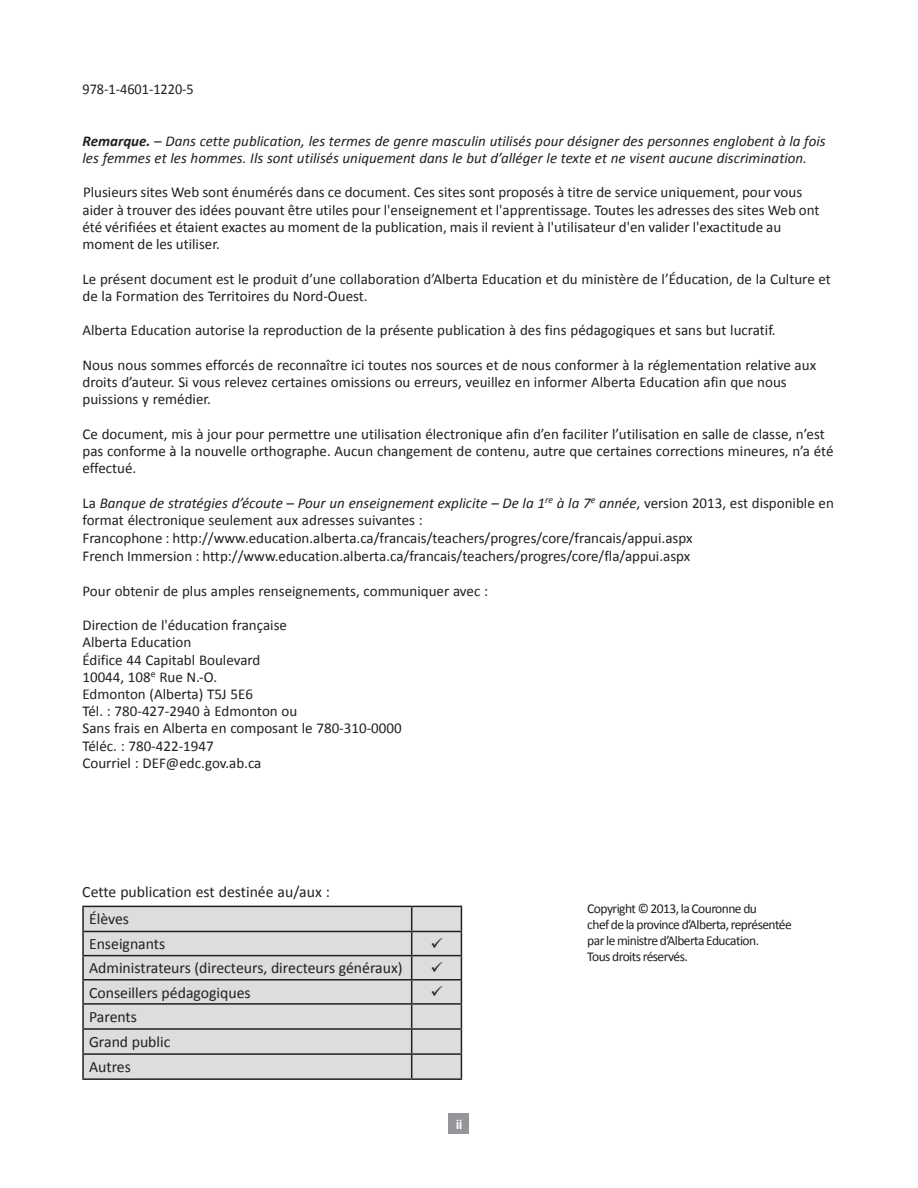
<style>
.page{position:relative;width:918px;height:1188px;background:#fff}
.page>*{position:absolute;margin:0;border:0;box-sizing:border-box;transform-origin:0 0}
.t1{font:15.75px/25px "Calibri";color:#231f20}
.t2{font:15px/17.2px "Calibri";color:#231f20}
.t3{font:italic 15px/17.2px "Calibri";color:#231f20}
.t4{font:15px "Calibri";color:#231f20;scale:.95 1}
.t5{font:13.5px/16.2px "Calibri";letter-spacing:-.04em;color:#231f20}
.t6{font:700 condensed 12.75px "Helvetica Neue LT Std";color:#fff}
.s1{font-weight:700}
.s2{font-style:italic}
</style>
<div class="page">
<div style="left:449px;top:1114px;width:20px;height:20px;background:#939598"></div>
<div style="left:84px;top:907px;width:377px;height:171px;background:#dcdddf"></div>
<hr style="left:82px;top:906px;width:330px;height:1px;background:#231f20">
<hr style="left:82px;top:907px;width:2px;height:24px;background:#231f20">
<hr style="left:412px;top:906px;width:50px;height:1px;background:#231f20">
<hr style="left:82px;top:931px;width:330px;height:1px;background:#231f20">
<hr style="left:82px;top:932px;width:2px;height:23px;background:#231f20">
<hr style="left:412px;top:931px;width:50px;height:1px;background:#231f20">
<hr style="left:82px;top:955px;width:330px;height:1px;background:#231f20">
<hr style="left:82px;top:956px;width:2px;height:23px;background:#231f20">
<hr style="left:412px;top:955px;width:50px;height:1px;background:#231f20">
<hr style="left:82px;top:979px;width:330px;height:2px;background:#231f20">
<hr style="left:82px;top:981px;width:2px;height:22px;background:#231f20">
<hr style="left:412px;top:979px;width:50px;height:2px;background:#231f20">
<hr style="left:82px;top:1003px;width:330px;height:2px;background:#231f20">
<hr style="left:82px;top:1005px;width:2px;height:23px;background:#231f20">
<hr style="left:412px;top:1003px;width:50px;height:2px;background:#231f20">
<hr style="left:82px;top:1028px;width:330px;height:2px;background:#231f20">
<hr style="left:82px;top:1030px;width:2px;height:23px;background:#231f20">
<hr style="left:412px;top:1028px;width:50px;height:2px;background:#231f20">
<hr style="left:82px;top:1053px;width:330px;height:2px;background:#231f20">
<hr style="left:82px;top:1055px;width:2px;height:23px;background:#231f20">
<hr style="left:412px;top:1053px;width:50px;height:2px;background:#231f20">
<svg style="left:411px;top:907px;width:1px;height:171px"></svg>
<svg style="left:461px;top:907px;width:1px;height:171px"></svg>
<hr style="left:82px;top:1078px;width:330px;height:2px;background:#231f20">
<hr style="left:412px;top:1078px;width:50px;height:2px;background:#231f20">
<svg style="left:432px;top:937px;width:10px;height:11px"></svg>
<svg style="left:432px;top:962px;width:10px;height:10px"></svg>
<svg style="left:432px;top:986px;width:10px;height:10px"></svg>
<p class="t4" style="left:82px;top:79px;width:119px">978-1-4601-1220-5</p>
<p class="t3" style="left:82px;top:131px;width:745px"><span class="s1">Remarque.</span> – Dans cette publication, les termes de genre masculin utilisés pour désigner des personnes englobent à la fois les femmes et les hommes. Ils sont utilisés uniquement dans le but d’alléger le texte et ne visent aucune discrimination.</p>
<p class="t2" style="left:82px;top:184px;width:739px">Plusieurs sites Web sont énumérés dans ce document. Ces sites sont proposés à titre de service uniquement, pour vous aider à trouver des idées pouvant être utiles pour l'enseignement et l'apprentissage. Toutes les adresses des sites Web ont été vérifiées et étaient exactes au moment de la publication, mais il revient à l'utilisateur d'en valider l'exactitude au moment de les utiliser.</p>
<p class="t2" style="left:82px;top:270px;width:750px">Le présent document est le produit d’une collaboration d’Alberta Education et du ministère de l’Éducation, de la Culture et de la Formation des Territoires du Nord-Ouest.</p>
<p class="t2" style="left:82px;top:322px;width:695px">Alberta Education autorise la reproduction de la présente publication à des fins pédagogiques et sans but lucratif.</p>
<p class="t2" style="left:82px;top:356px;width:735px">Nous nous sommes efforcés de reconnaître ici toutes nos sources et de nous conformer à la réglementation relative aux droits d’auteur. Si vous relevez certaines omissions ou erreurs, veuillez en informer Alberta Education afin que nous puissions y remédier.</p>
<p class="t2" style="left:82px;top:425px;width:753px">Ce document, mis à jour pour permettre une utilisation électronique afin d’en faciliter l’utilisation en salle de classe, n’est pas conforme à la nouvelle orthographe. Aucun changement de contenu, autre que certaines corrections mineures, n’a été effectué.</p>
<p class="t2" style="left:82px;top:494px;width:753px;line-height:17.7px">La <span class="s2">Banque de stratégies d’écoute – Pour un enseignement explicite – De la 1</span><sup>re</sup> <span class="s2">à la 7</span><sup>e</sup> <span class="s2">année</span>, version 2013, est disponible en format électronique seulement aux adresses suivantes :<br>Francophone : http://www.education.alberta.ca/francais/teachers/progres/core/francais/appui.aspx<br>French Immersion : http://www.education.alberta.ca/francais/teachers/progres/core/fla/appui.aspx</p>
<p class="t2" style="left:82px;top:582px;width:407px">Pour obtenir de plus amples renseignements, communiquer avec :</p>
<p class="t2" style="left:82px;top:616px;width:321px">Direction de l'éducation française<br>Alberta Education<br>Édifice 44 Capitabl Boulevard<br>10044, 108<sup>e</sup> Rue N.-O.<br>Edmonton (Alberta) T5J 5E6<br>Tél. : 780-427-2940 à Edmonton ou<br>Sans frais en Alberta en composant le 780-310-0000<br>Téléc. : 780-422-1947<br>Courriel : DEF@edc.gov.ab.ca</p>
<p class="t1" style="left:89px;top:878px;width:242px;line-height:27.6px;text-indent:-7px">Cette publication est destinée au/aux :<br>Élèves</p>
<p class="t1" style="left:89px;top:932px;width:78px">Enseignants</p>
<p class="t1" style="left:89px;top:956px;width:315px">Administrateurs (directeurs, directeurs généraux)</p>
<p class="t1" style="left:89px;top:980px;width:163px">Conseillers pédagogiques</p>
<p class="t1" style="left:89px;top:1004px;width:83px">Parents<br>Grand public<br>Autres</p>
<p class="t6" style="left:456px;top:1117px;width:8px">ii</p>
<p class="t5" style="left:587px;top:900px;width:206px">Copyright © 2013, la Couronne du<br>chef de la province d’Alberta, représentée par le ministre d’Alberta Education.<br>Tous droits réservés.</p>
</div>
